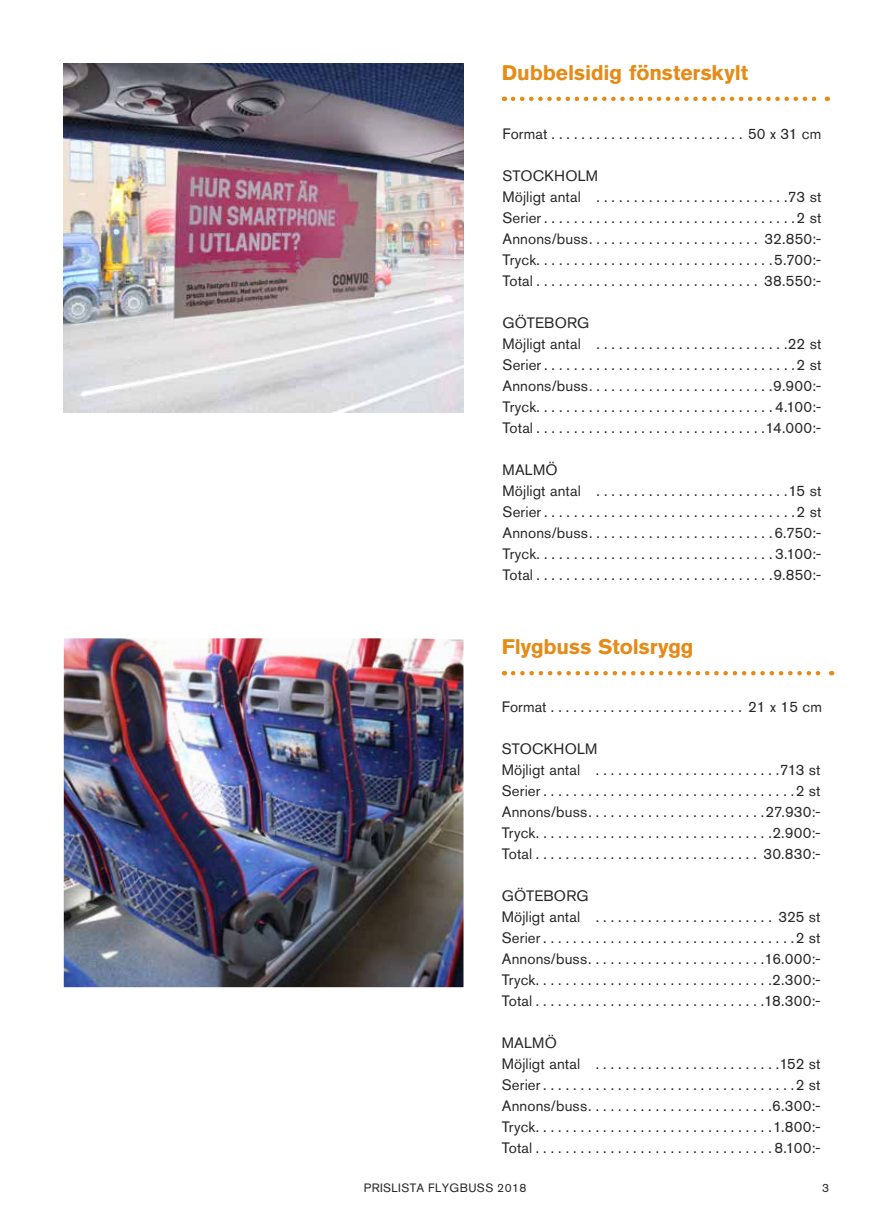
<style>
.page{position:relative;width:893px;height:1221px;background:#fff}
.page>*{position:absolute;margin:0;border:0;box-sizing:border-box;transform-origin:0 0}
.t1{font:700 21px "Akzidenz Grotesk BE";letter-spacing:-.005em;color:#e58b17}
.t2{font:15px/21px "Akzidenz Grotesk BE";letter-spacing:.01em;color:#282828}
.t3{font:12px "Akzidenz Grotesk BE";letter-spacing:.03em;color:#282828}
</style>
<div class="page">
<svg style="left:513px;top:97px;width:315px;height:4px"></svg>
<img style="left:64px;top:64px;width:399px;height:348px">
<svg style="left:513px;top:671px;width:319px;height:4px"></svg>
<img style="left:64px;top:638px;width:399px;height:349px">
<h1 class="t1" style="left:502px;top:60px;width:248px">Dubbelsidig fönsterskylt</h1>
<p class="t2" style="left:502px;top:123px;width:320px">Format . . . . . . . . . . . . . . . . . . . . . . . . . . 50 x 31 cm</p>
<p class="t2" style="left:502px;top:165px;width:320px">STOCKHOLM<br>Möjligt antal . . . . . . . . . . . . . . . . . . . . . . . . . 73 st Serier . . . . . . . . . . . . . . . . . . . . . . . . . . . . . . . . . 2 st Annons/buss . . . . . . . . . . . . . . . . . . . . . . . 32.850:- Tryck . . . . . . . . . . . . . . . . . . . . . . . . . . . . . . . 5.700:- Total . . . . . . . . . . . . . . . . . . . . . . . . . . . . . . 38.550:-</p>
<p class="t2" style="left:502px;top:312px;width:320px">GÖTEBORG<br>Möjligt antal . . . . . . . . . . . . . . . . . . . . . . . . . 22 st Serier . . . . . . . . . . . . . . . . . . . . . . . . . . . . . . . . . 2 st Annons/buss . . . . . . . . . . . . . . . . . . . . . . . . 9.900:- Tryck . . . . . . . . . . . . . . . . . . . . . . . . . . . . . . . 4.100:- Total . . . . . . . . . . . . . . . . . . . . . . . . . . . . . . 14.000:-</p>
<p class="t2" style="left:502px;top:459px;width:320px">MALMÖ<br>Möjligt antal . . . . . . . . . . . . . . . . . . . . . . . . . 15 st Serier . . . . . . . . . . . . . . . . . . . . . . . . . . . . . . . . . 2 st Annons/buss . . . . . . . . . . . . . . . . . . . . . . . . 6.750:- Tryck . . . . . . . . . . . . . . . . . . . . . . . . . . . . . . . 3.100:- Total . . . . . . . . . . . . . . . . . . . . . . . . . . . . . . . 9.850:-</p>
<h1 class="t1" style="left:502px;top:634px;width:193px">Flygbuss Stolsrygg</h1>
<p class="t2" style="left:502px;top:695px;width:322px">Format . . . . . . . . . . . . . . . . . . . . . . . . . . 21 x 15 cm</p>
<p class="t2" style="left:502px;top:737px;width:320px">STOCKHOLM<br>Möjligt antal . . . . . . . . . . . . . . . . . . . . . . . . 713 st Serier . . . . . . . . . . . . . . . . . . . . . . . . . . . . . . . . . 2 st Annons/buss . . . . . . . . . . . . . . . . . . . . . . . 27.930:- Tryck . . . . . . . . . . . . . . . . . . . . . . . . . . . . . . . 2.900:- Total . . . . . . . . . . . . . . . . . . . . . . . . . . . . . . 30.830:-</p>
<p class="t2" style="left:502px;top:884px;width:320px">GÖTEBORG<br>Möjligt antal . . . . . . . . . . . . . . . . . . . . . . . . 325 st Serier . . . . . . . . . . . . . . . . . . . . . . . . . . . . . . . . . 2 st Annons/buss . . . . . . . . . . . . . . . . . . . . . . . 16.000:- Tryck . . . . . . . . . . . . . . . . . . . . . . . . . . . . . . . 2.300:- Total . . . . . . . . . . . . . . . . . . . . . . . . . . . . . . 18.300:-</p>
<p class="t2" style="left:502px;top:1031px;width:320px">MALMÖ<br>Möjligt antal . . . . . . . . . . . . . . . . . . . . . . . . 152 st Serier . . . . . . . . . . . . . . . . . . . . . . . . . . . . . . . . . 2 st Annons/buss . . . . . . . . . . . . . . . . . . . . . . . . 6.300:- Tryck . . . . . . . . . . . . . . . . . . . . . . . . . . . . . . . 1.800:- Total . . . . . . . . . . . . . . . . . . . . . . . . . . . . . . . 8.100:-</p>
<p class="t3" style="left:364px;top:1180px;width:164px">PRISLISTA FLYGBUSS 2018</p>
<p class="t3" style="left:822px;top:1180px;width:8px">3</p>
</div>
